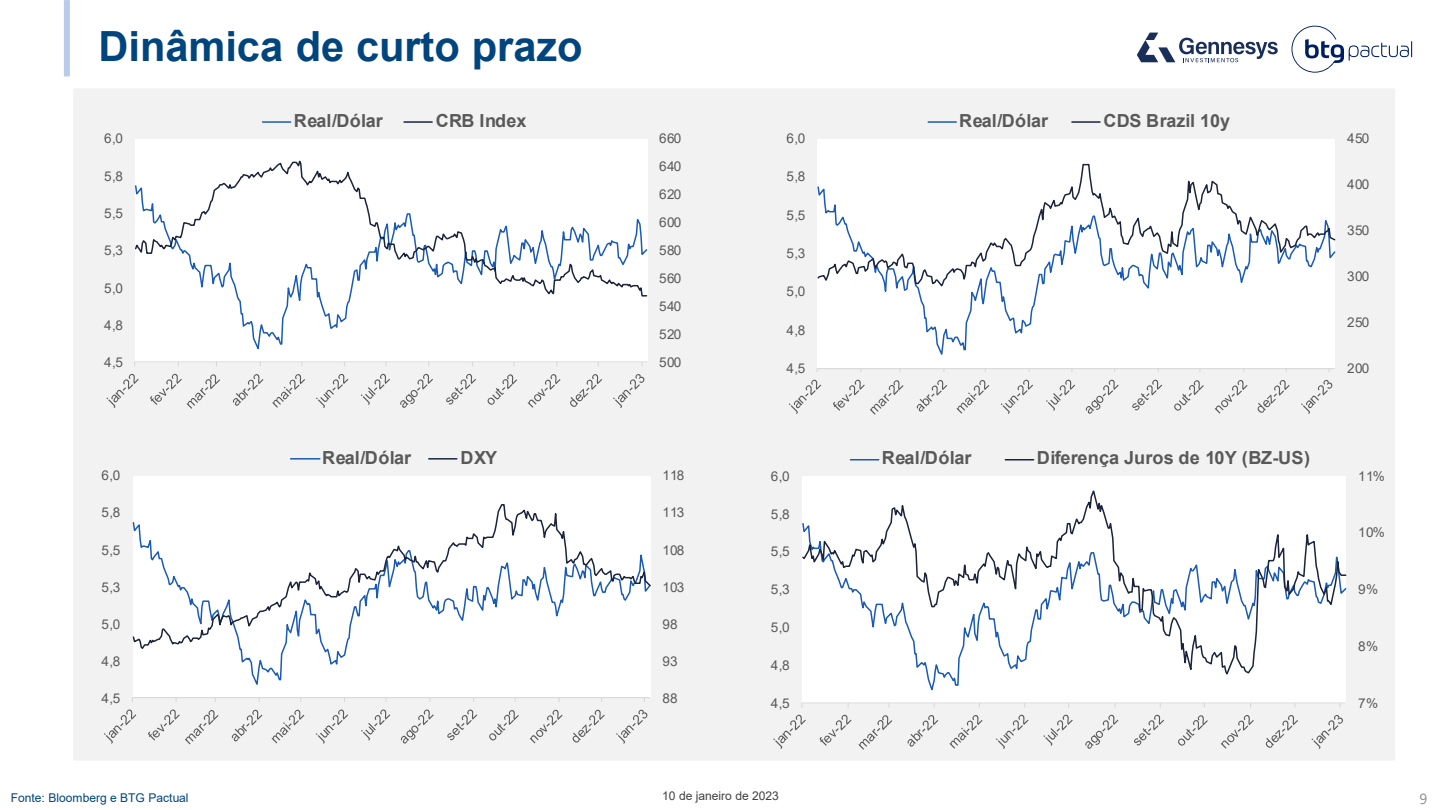
<style>
.page{position:relative;width:1440px;height:810px;background:#fff}
.page>*{position:absolute;margin:0;border:0;box-sizing:border-box;transform-origin:0 0}
.t1{font:700 41.55px "Arial";color:#00457d}
.t2{font:700 18px "Arial";letter-spacing:.005em;color:#595959}
.t3{font:14.55px "Segoe UI";color:#8c8c8c}
.t4{font:13.5px "Arial";letter-spacing:.025em;color:#595959}
.t5{font:12px "Arial";color:#00457d}
.t6{font:12px "Arial";letter-spacing:-.005em;color:#404040}
</style>
<div class="page">
<svg style="left:1292px;top:26px;width:120px;height:47px"></svg>
<div style="left:75px;top:90px;width:1319px;height:669px;background:#f2f2f2"></div>
<div style="left:64px;top:0;width:6px;height:76px;background:#b8cbe9"></div>
<div style="left:802px;top:476px;width:544px;height:228px;background:#fff"></div>
<hr style="left:802px;top:702px;width:544px;height:2px;background:#d9d9d9">
<svg style="left:802px;top:490px;width:544px;height:189px"></svg>
<svg style="left:773px;top:715px;width:33px;height:34px"></svg>
<svg style="left:820px;top:715px;width:32px;height:31px"></svg>
<svg style="left:858px;top:715px;width:34px;height:35px"></svg>
<svg style="left:908px;top:715px;width:30px;height:32px"></svg>
<svg style="left:949px;top:715px;width:34px;height:34px"></svg>
<svg style="left:996px;top:715px;width:33px;height:34px"></svg>
<svg style="left:1043px;top:715px;width:30px;height:31px"></svg>
<svg style="left:1085px;top:715px;width:33px;height:34px"></svg>
<svg style="left:1134px;top:715px;width:30px;height:30px"></svg>
<svg style="left:1178px;top:715px;width:30px;height:31px"></svg>
<svg style="left:1221px;top:715px;width:33px;height:34px"></svg>
<svg style="left:1266px;top:715px;width:32px;height:33px"></svg>
<svg style="left:1311px;top:715px;width:32px;height:34px"></svg>
<hr style="left:850px;top:459px;width:29px;height:2px;background:#195ab4">
<hr style="left:1005px;top:459px;width:29px;height:2px;background:#19233b">
<div style="left:133px;top:476px;width:518px;height:222px;background:#fff"></div>
<hr style="left:132px;top:697px;width:518px;height:1px;background:#d9d9d9">
<svg style="left:240px;top:651px;width:106px;height:34px"></svg>
<svg style="left:132px;top:504px;width:519px;height:147px"></svg>
<svg style="left:104px;top:709px;width:32px;height:35px"></svg>
<svg style="left:148px;top:709px;width:71px;height:35px"></svg>
<svg style="left:232px;top:710px;width:30px;height:31px"></svg>
<svg style="left:272px;top:710px;width:32px;height:33px"></svg>
<svg style="left:316px;top:709px;width:32px;height:35px"></svg>
<svg style="left:361px;top:709px;width:29px;height:32px"></svg>
<svg style="left:401px;top:709px;width:33px;height:35px"></svg>
<svg style="left:447px;top:709px;width:30px;height:31px"></svg>
<svg style="left:489px;top:710px;width:30px;height:30px"></svg>
<svg style="left:530px;top:710px;width:33px;height:33px"></svg>
<svg style="left:573px;top:710px;width:32px;height:33px"></svg>
<svg style="left:616px;top:710px;width:31px;height:34px"></svg>
<hr style="left:291px;top:458px;width:29px;height:2px;background:#195ab4">
<hr style="left:429px;top:458px;width:28px;height:2px;background:#19233b">
<div style="left:135px;top:139px;width:512px;height:224px;background:#fff"></div>
<hr style="left:135px;top:361px;width:513px;height:2px;background:#d9d9d9">
<svg style="left:236px;top:297px;width:412px;height:57px"></svg>
<svg style="left:135px;top:157px;width:513px;height:140px"></svg>
<svg style="left:106px;top:374px;width:33px;height:34px"></svg>
<svg style="left:150px;top:374px;width:70px;height:35px"></svg>
<svg style="left:233px;top:374px;width:30px;height:32px"></svg>
<svg style="left:272px;top:374px;width:33px;height:34px"></svg>
<svg style="left:316px;top:374px;width:32px;height:34px"></svg>
<svg style="left:361px;top:374px;width:29px;height:31px"></svg>
<svg style="left:400px;top:374px;width:33px;height:34px"></svg>
<svg style="left:446px;top:374px;width:30px;height:31px"></svg>
<svg style="left:488px;top:374px;width:29px;height:31px"></svg>
<svg style="left:528px;top:374px;width:33px;height:34px"></svg>
<svg style="left:570px;top:374px;width:32px;height:33px"></svg>
<svg style="left:613px;top:374px;width:31px;height:34px"></svg>
<hr style="left:263px;top:121px;width:28px;height:2px;background:#195ab4">
<hr style="left:404px;top:121px;width:28px;height:2px;background:#19233b">
<div style="left:818px;top:139px;width:517px;height:229px;background:#fff"></div>
<hr style="left:817px;top:368px;width:518px;height:1px;background:#d9d9d9">
<svg style="left:817px;top:288px;width:332px;height:72px"></svg>
<svg style="left:817px;top:163px;width:518px;height:125px"></svg>
<svg style="left:789px;top:380px;width:32px;height:34px"></svg>
<svg style="left:833px;top:380px;width:71px;height:35px"></svg>
<svg style="left:917px;top:380px;width:30px;height:32px"></svg>
<svg style="left:956px;top:380px;width:33px;height:34px"></svg>
<svg style="left:1001px;top:380px;width:32px;height:34px"></svg>
<svg style="left:1046px;top:380px;width:29px;height:31px"></svg>
<svg style="left:1086px;top:380px;width:33px;height:34px"></svg>
<svg style="left:1132px;top:380px;width:30px;height:30px"></svg>
<svg style="left:1174px;top:380px;width:30px;height:31px"></svg>
<svg style="left:1215px;top:380px;width:33px;height:34px"></svg>
<svg style="left:1258px;top:380px;width:32px;height:33px"></svg>
<svg style="left:1301px;top:380px;width:31px;height:34px"></svg>
<hr style="left:928px;top:121px;width:28px;height:2px;background:#195ab4">
<hr style="left:1072px;top:121px;width:28px;height:2px;background:#19233b">
<svg style="left:1137px;top:33px;width:141px;height:29px"></svg>
<h1 class="t1" style="left:99px;top:17px;width:486px">Dinâmica de curto prazo</h1>
<h2 class="t2" style="left:294px;top:108px;width:90px">Real/Dólar</h2>
<h2 class="t2" style="left:436px;top:108px;width:92px">CRB Index</h2>
<h2 class="t2" style="left:959px;top:108px;width:90px">Real/Dólar</h2>
<h2 class="t2" style="left:1103px;top:108px;width:128px">CDS Brazil 10y</h2>
<p class="t4" style="left:104px;top:129px;width:20px">6,0</p>
<p class="t4" style="left:659px;top:129px;width:24px">660</p>
<p class="t4" style="left:787px;top:129px;width:20px">6,0</p>
<p class="t4" style="left:1347px;top:129px;width:24px">450</p>
<p class="t4" style="left:104px;top:167px;width:20px">5,8</p>
<p class="t4" style="left:659px;top:157px;width:24px">640</p>
<p class="t4" style="left:659px;top:185px;width:24px">620</p>
<p class="t4" style="left:787px;top:167px;width:20px">5,8</p>
<p class="t4" style="left:1347px;top:175px;width:24px">400</p>
<p class="t4" style="left:104px;top:204px;width:20px">5,5</p>
<p class="t4" style="left:659px;top:213px;width:24px">600</p>
<p class="t4" style="left:787px;top:206px;width:20px">5,5</p>
<p class="t4" style="left:1347px;top:221px;width:24px">350</p>
<p class="t4" style="left:104px;top:241px;width:20px">5,3</p>
<p class="t4" style="left:659px;top:241px;width:24px">580</p>
<p class="t4" style="left:787px;top:244px;width:20px">5,3</p>
<p class="t4" style="left:104px;top:279px;width:20px">5,0</p>
<p class="t4" style="left:659px;top:269px;width:24px">560</p>
<p class="t4" style="left:787px;top:282px;width:20px">5,0</p>
<p class="t4" style="left:1347px;top:267px;width:24px">300</p>
<p class="t4" style="left:659px;top:297px;width:24px">540</p>
<p class="t4" style="left:104px;top:316px;width:20px">4,8</p>
<p class="t4" style="left:659px;top:325px;width:24px">520</p>
<p class="t4" style="left:787px;top:321px;width:20px">4,8</p>
<p class="t4" style="left:1347px;top:313px;width:24px">250</p>
<p class="t4" style="left:104px;top:353px;width:20px">4,5</p>
<p class="t4" style="left:659px;top:353px;width:24px">500</p>
<p class="t4" style="left:787px;top:359px;width:20px">4,5</p>
<p class="t4" style="left:1347px;top:359px;width:24px">200</p>
<h2 class="t2" style="left:322px;top:445px;width:90px">Real/Dólar</h2>
<h2 class="t2" style="left:461px;top:445px;width:38px">DXY</h2>
<h2 class="t2" style="left:882px;top:445px;width:91px">Real/Dólar</h2>
<h2 class="t2" style="left:1037px;top:445px;width:275px">Diferença Juros de 10Y (BZ-US)</h2>
<p class="t4" style="left:102px;top:466px;width:20px">6,0</p>
<p class="t4" style="left:662px;top:466px;width:24px">118</p>
<p class="t4" style="left:771px;top:467px;width:20px">6,0</p>
<p class="t4" style="left:1358px;top:467px;width:28px">11%</p>
<p class="t4" style="left:102px;top:503px;width:20px">5,8</p>
<p class="t4" style="left:662px;top:503px;width:24px">113</p>
<p class="t4" style="left:771px;top:504px;width:20px">5,8</p>
<p class="t4" style="left:1358px;top:523px;width:28px">10%</p>
<p class="t4" style="left:102px;top:541px;width:20px">5,5</p>
<p class="t4" style="left:662px;top:541px;width:24px">108</p>
<p class="t4" style="left:771px;top:542px;width:20px">5,5</p>
<p class="t4" style="left:102px;top:578px;width:20px">5,3</p>
<p class="t4" style="left:662px;top:578px;width:24px">103</p>
<p class="t4" style="left:771px;top:580px;width:20px">5,3</p>
<p class="t4" style="left:1358px;top:580px;width:22px">9%</p>
<p class="t4" style="left:102px;top:615px;width:20px">5,0</p>
<p class="t4" style="left:662px;top:615px;width:17px">98</p>
<p class="t4" style="left:771px;top:618px;width:20px">5,0</p>
<p class="t4" style="left:1358px;top:637px;width:22px">8%</p>
<p class="t4" style="left:102px;top:652px;width:20px">4,8</p>
<p class="t4" style="left:662px;top:652px;width:17px">93</p>
<p class="t4" style="left:771px;top:656px;width:20px">4,8</p>
<p class="t4" style="left:102px;top:689px;width:20px">4,5</p>
<p class="t4" style="left:662px;top:689px;width:17px">88</p>
<p class="t4" style="left:771px;top:694px;width:20px">4,5</p>
<p class="t4" style="left:1358px;top:694px;width:22px">7%</p>
<p class="t5" style="left:11px;top:789px;width:179px">Fonte: Bloomberg e BTG Pactual</p>
<p class="t6" style="left:662px;top:788px;width:118px">10 de janeiro de 2023</p>
<p class="t3" style="left:1419px;top:785px;width:9px">9</p>
</div>
